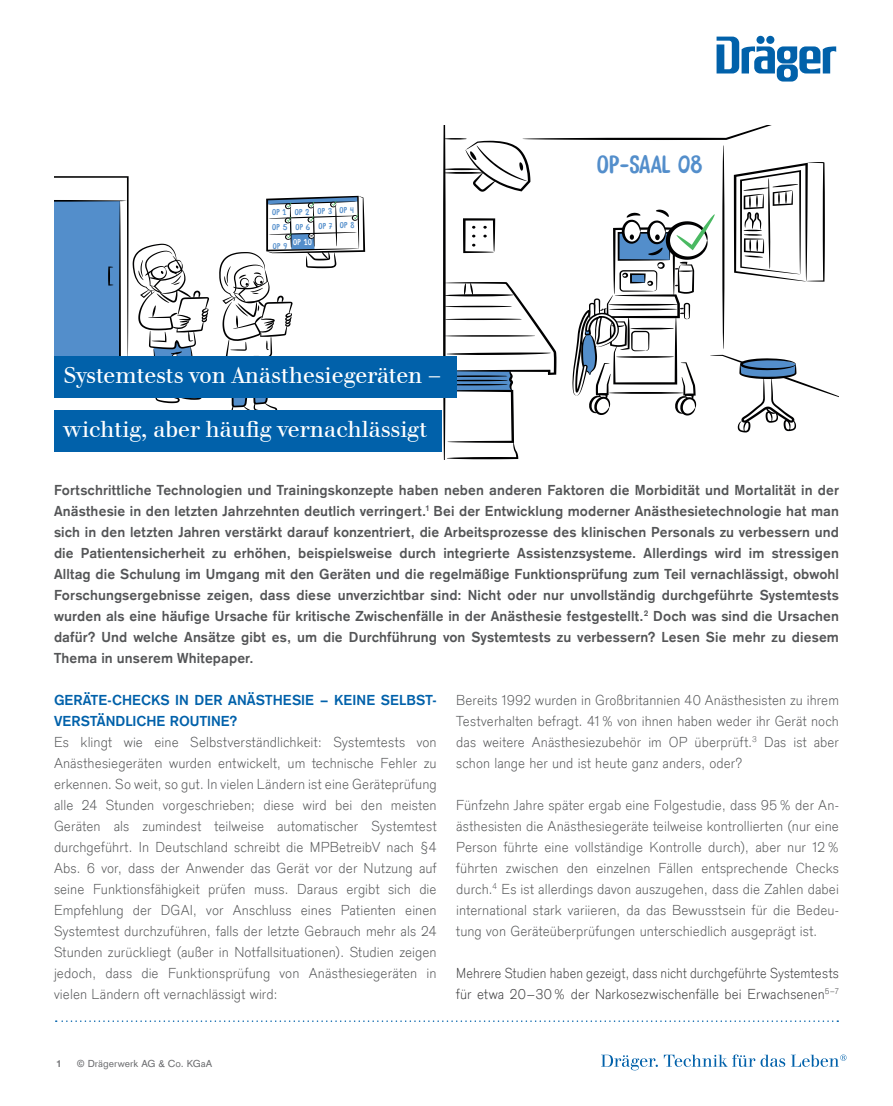
<style>
.page{position:relative;width:893px;height:1106px;background:#fff}
.page>*{position:absolute;margin:0;border:0;box-sizing:border-box;transform-origin:0 0}
.t1{font:25.05px "Stick A Round";color:#538ecb;scale:1.12 1}
.t2{font:24px "Draeger Walbaum";color:#fff}
.t3{font:300 15px/21px "Draeger Sans";letter-spacing:.005em;color:#545557;text-align:justify}
.t4{font:700 15px/21px "Draeger Sans";letter-spacing:.005em;color:#545557;text-align:justify}
.t5{font:300 15px/21px "Draeger Sans";letter-spacing:.005em;color:#3e3e3f;scale:.95 1}
.t6{font:700 15px/21px "Draeger Sans";color:#0161aa}
.t7{font:10.5px "Draeger Sans";color:#6c6d70}
.t8{font:700 10.5px "Draeger Sans";color:#6c6d70}
.t9{font:8.55px/15.9px "Stick A Round";letter-spacing:.025em;color:#538ecb;scale:1.12 1}
.t10{font:8.55px "Stick A Round";color:#fff;scale:1.12 1}
.t11{font:8.25px "Stick A Round";color:#538ecb;scale:1.12 1}
</style>
<div class="page">
<svg style="left:56px;top:1020px;width:782px;height:2px"></svg>
<svg style="left:717px;top:37px;width:119px;height:45px"></svg>
<svg style="left:54px;top:176px;width:155px;height:227px"></svg>
<svg style="left:219px;top:196px;width:147px;height:214px"></svg>
<svg style="left:443px;top:125px;width:396px;height:334px"></svg>
<div style="left:54px;top:356px;width:402px;height:42px;background:#0161aa"></div>
<div style="left:54px;top:410px;width:387px;height:41px;background:#0161aa"></div>
<svg style="left:601px;top:1054px;width:57px;height:16px"></svg>
<svg style="left:664px;top:1054px;width:121px;height:12px"></svg>
<svg style="left:791px;top:1054px;width:55px;height:12px"></svg>
<p class="t9" style="left:272px;top:204px;width:74px">Op 1 Op 2 Op 3 Op 4<br>Op 5</p>
<p class="t11" style="left:273px;top:241px;width:14px">Op 9</p>
<p class="t9" style="left:295px;top:219px;width:54px">Op 6 Op 7 Op 8</p>
<p class="t10" style="left:293px;top:237px;width:18px">Op 10</p>
<h2 class="t2" style="left:64px;top:360px;width:378px">Systemtests von Anästhesiegeräten –</h2>
<h2 class="t2" style="left:64px;top:414px;width:365px">wichtig, aber häufig vernachlässigt</h2>
<h1 class="t1" style="left:597px;top:150px;width:96px">OP-saAL 08</h1>
<p class="t4" style="left:54px;top:479px;width:786px">Fortschrittliche Technologien und Trainingskonzepte haben neben anderen Faktoren die Morbidität und Mortalität in der Anästhesie in den letzten Jahrzehnten deutlich verringert.<sup>1</sup> Bei der Entwicklung moderner Anästhesietechnologie hat man sich in den letzten Jahren verstärkt darauf konzentriert, die Arbeitsprozesse des klinischen Personals zu verbessern und die Patientensicherheit zu erhöhen, beispielsweise durch integrierte Assistenzsysteme. Allerdings wird im stressigen Alltag die Schulung im Umgang mit den Geräten und die regelmäßige Funktionsprüfung zum Teil vernachlässigt, obwohl Forschungsergebnisse zeigen, dass diese unverzichtbar sind: Nicht oder nur unvollständig durchgeführte Systemtests wurden als eine häufige Ursache für kritische Zwischenfälle in der Anästhesie festgestellt.<sup>2</sup> Doch was sind die Ursachen dafür? Und welche Ansätze gibt es, um die Durchführung von Systemtests zu verbessern? Lesen Sie mehr zu diesem Thema in unserem Whitepaper.</p>
<p class="t3" style="left:456px;top:689px;width:384px">Bereits 1992 wurden in Großbritannien 40 Anästhesisten zu ihrem Testverhalten befragt. 41 % von ihnen haben weder ihr Gerät noch das weitere Anästhesiezubehör im OP überprüft.<sup>3</sup> Das ist aber schon lange her und ist heute ganz anders, oder?</p>
<p class="t3" style="left:456px;top:794px;width:384px">Fünfzehn Jahre später ergab eine Folgestudie, dass 95 % der An&shy;ästhesisten die Anästhesiegeräte teilweise kontrollierten (nur eine Person führte eine vollständige Kontrolle durch), aber nur 12 % führten zwischen den einzelnen Fällen entsprechende Checks durch.<sup>4</sup> Es ist allerdings davon auszugehen, dass die Zahlen dabei international stark variieren, da das Bewusstsein für die Bedeu&shy;tung von Geräteüberprüfungen unterschiedlich ausgeprägt ist.</p>
<p class="t5" style="left:456px;top:962px;width:404px">Mehrere Studien haben gezeigt, dass nicht durchgeführte Systemtests für etwa 20–30 % der Narkosezwischenfälle bei Erwachsenen<sup>5–7</sup></p>
<p class="t6" style="left:54px;top:689px;width:383px">GERÄTE-CHECKS IN DER ANÄSTHESIE – KEINE SELBST-<br>VERSTÄNDLICHE ROUTINE?</p>
<p class="t3" style="left:54px;top:731px;width:384px">Es klingt wie eine Selbstverständlichkeit: Systemtests von Anästhesiegeräten wurden entwickelt, um technische Fehler zu erkennen. So weit, so gut. In vielen Ländern ist eine Geräteprüfung alle 24 Stunden vorgeschrieben; diese wird bei den meisten Geräten als zumindest teilweise automatischer Systemtest durchgeführt. In Deutschland schreibt die MPBetreibV nach §4<br>Abs. 6 vor, dass der Anwender das Gerät vor der Nutzung auf seine Funktionsfähigkeit prüfen muss. Daraus ergibt sich die Empfehlung der DGAI, vor Anschluss eines Patienten einen Systemtest durchzuführen, falls der letzte Gebrauch mehr als 24<br>Stunden zurückliegt (außer in Notfallsituationen). Studien zeigen jedoch, dass die Funktionsprüfung von Anästhesiegeräten in vielen Ländern oft vernachlässigt wird:</p>
<p class="t8" style="left:57px;top:1056px;width:6px">1</p>
<p class="t7" style="left:77px;top:1056px;width:137px">© Drägerwerk AG &amp; Co. KGaA</p>
</div>
